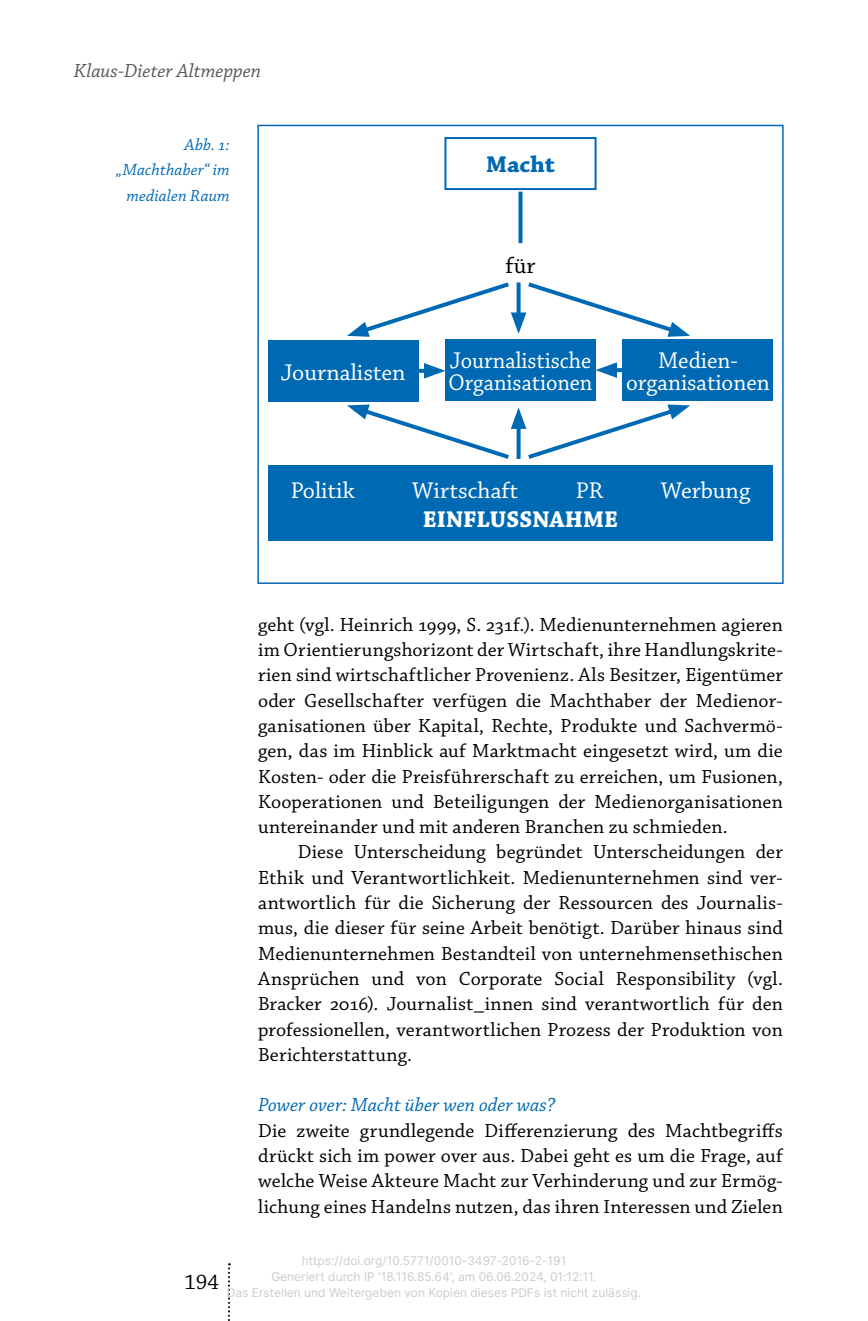
<style>
.page{position:relative;width:868px;height:1321px;background:#fff}
.page>*{position:absolute;margin:0;border:0;box-sizing:border-box;transform-origin:0 0}
.t1{font:24px/22px "Chaparral Pro";color:#fff;text-align:center}
.t2{font:24px/22px "Chaparral Pro";color:#fff;scale:.94 1}
.t3{font:700 24px "Chaparral Pro";color:#fff}
.t4{font:700 24px "Chaparral Pro";color:#0069b4}
.t5{font:24px "Chaparral Pro";color:#000}
.t6{font:22px "Chaparral Pro";color:#000}
.t7{font:20px/25.2px "Chaparral Pro";letter-spacing:.01em;color:#000;text-align:justify}
.t8{font:italic 20px "Chaparral Pro";color:#0069b4}
.t9{font:italic 20px "Chaparral Pro";color:#575756}
.t10{font:italic 17px/25.2px "Chaparral Pro";letter-spacing:.01em;color:#0069b4;text-align:right}
.t11{font:12px/16px "Inter";color:#ccc;text-align:center}
</style>
<div class="page">
<svg style="left:228px;top:1263px;width:2px;height:58px"></svg>
<div style="left:444px;top:137px;width:152px;height:53px;border:2px solid #0069b4"></div>
<div style="left:268px;top:465px;width:504px;height:76px;background:#0069b4"></div>
<div style="left:268px;top:340px;width:150px;height:62px;background:#0069b4"></div>
<div style="left:445px;top:339px;width:150px;height:62px;background:#0069b4"></div>
<div style="left:622px;top:339px;width:150px;height:62px;background:#0069b4"></div>
<svg style="left:518px;top:192px;width:4px;height:51px"></svg>
<svg style="left:617px;top:368px;width:5px;height:4px"></svg>
<svg style="left:595px;top:362px;width:22px;height:16px"></svg>
<svg style="left:418px;top:369px;width:6px;height:4px"></svg>
<svg style="left:424px;top:363px;width:21px;height:16px"></svg>
<svg style="left:347px;top:282px;width:343px;height:55px"></svg>
<svg style="left:347px;top:404px;width:343px;height:55px"></svg>
<div style="left:257px;top:125px;width:526px;height:459px;border:2px solid #0069b4"></div>
<p class="t9" style="left:74px;top:60px;width:189px">Klaus-Dieter Altmeppen</p>
<p class="t10" style="left:116px;top:133px;width:115px">Abb. 1: „Machthaber“ im medialen Raum</p>
<p class="t4" style="left:486px;top:151px;width:70px">Macht</p>
<p class="t5" style="left:505px;top:252px;width:31px">für</p>
<p class="t1" style="left:281px;top:362px;width:126px">Journalisten</p>
<p class="t2" style="left:448px;top:350px;width:155px">Journalistische<br>Organisationen</p>
<p class="t1" style="left:626px;top:350px;width:145px">Medien&shy;organisationen</p>
<p class="t1" style="left:291px;top:480px;width:65px">Politik</p>
<p class="t1" style="left:412px;top:480px;width:107px">Wirtschaft</p>
<p class="t1" style="left:576px;top:480px;width:29px">PR</p>
<p class="t1" style="left:660px;top:480px;width:91px">Werbung</p>
<p class="t3" style="left:423px;top:505px;width:197px">EINFLUSSNAHME</p>
<p class="t7" style="left:258px;top:613px;width:526px">geht (vgl. Heinrich 1999, S. 231f.). Medienunternehmen agieren im Orientierungshorizont der Wirtschaft, ihre Handlungskrite&shy;rien sind wirtschaftlicher Provenienz. Als Besitzer, Eigentümer oder Gesellschafter verfügen die Machthaber der Medienor&shy;ganisationen über Kapital, Rechte, Produkte und Sachvermö&shy;gen, das im Hinblick auf Marktmacht eingesetzt wird, um die Kosten- oder die Preisführerschaft zu erreichen, um Fusionen, Kooperationen und Beteiligungen der Medienorganisationen untereinander und mit anderen Branchen zu schmieden.</p>
<p class="t7" style="left:258px;top:840px;width:526px;text-indent:40px">Diese Unterscheidung begründet Unterscheidungen der Ethik und Verantwortlichkeit. Medienunternehmen sind ver&shy;antwortlich für die Sicherung der Ressourcen des Journalis&shy;mus, die dieser für seine Arbeit benötigt. Darüber hinaus sind Medienunternehmen Bestandteil von unternehmensethischen Ansprüchen und von Corporate Social Responsibility (vgl.<br>Bracker 2016). Journalist_innen sind verantwortlich für den professionellen, verantwortlichen Prozess der Produktion von Berichterstattung.</p>
<p class="t8" style="left:258px;top:1094px;width:299px">Power over: Macht über wen oder was?</p>
<p class="t7" style="left:258px;top:1119px;width:526px">Die zweite grundlegende Differenzierung des Machtbegriffs drückt sich im power over aus. Dabei geht es um die Frage, auf welche Weise Akteure Macht zur Verhinderung und zur Ermög&shy;lichung eines Handelns nutzen, das ihren Interessen und Zielen</p>
<p class="t6" style="left:184px;top:1269px;width:36px">194</p>
<p class="t11" style="left:227px;top:1253px;width:415px">https://doi.org/10.5771/0010-3497-2016-2-191<br>Generiert durch IP '18.116.85.64', am 06.06.2024, 01:12:11.<br>Das Erstellen und Weitergeben von Kopien dieses PDFs ist nicht zulässig.</p>
</div>
